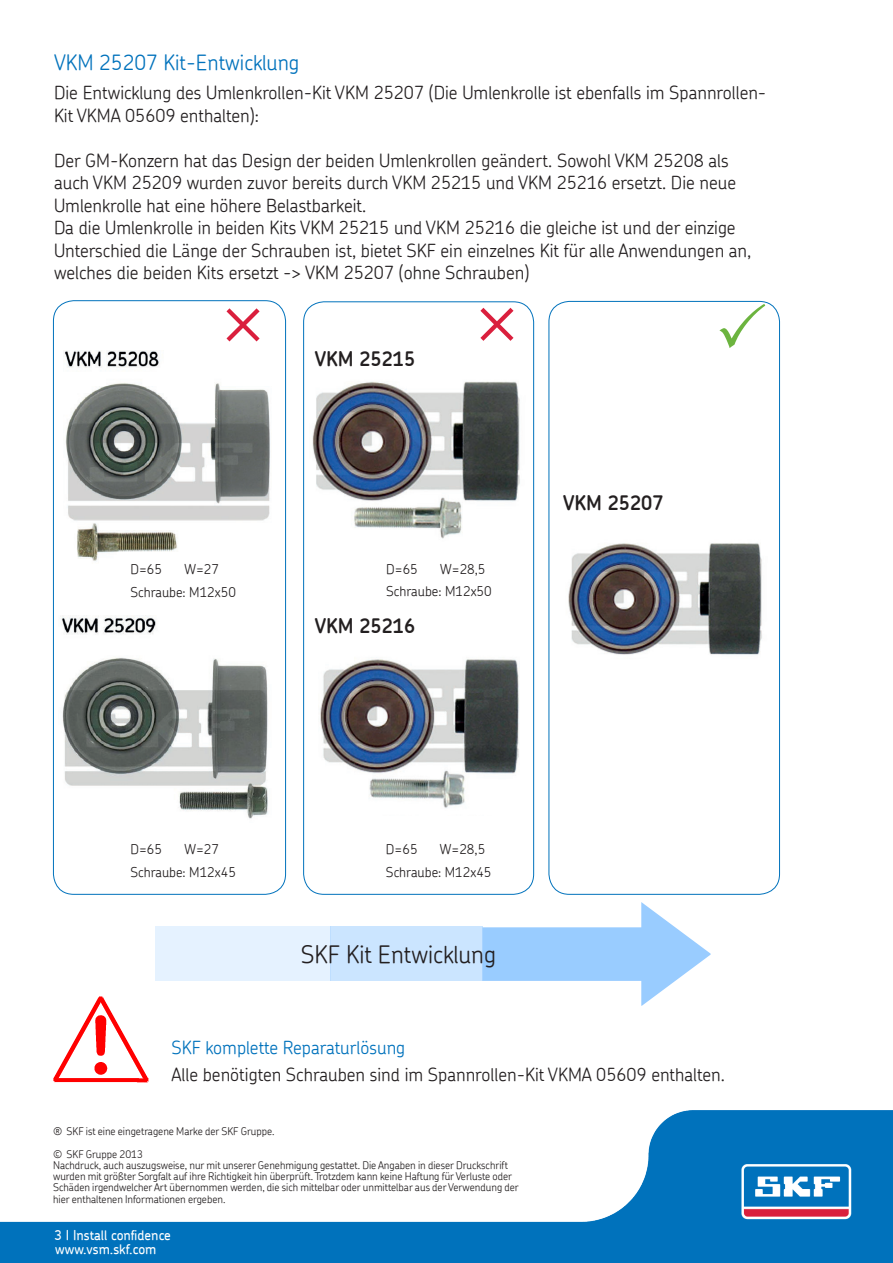
<style>
.page{position:relative;width:893px;height:1263px;background:#fff}
.page>*{position:absolute;margin:0;border:0;box-sizing:border-box;transform-origin:0 0}
.t1{font:300 24px "SKF Chevin";color:#231f20}
.t2{font:300 21px "SKF Chevin";color:#0072bc}
.t3{font:600 19.95px "SKF Chevin";color:#231f20}
.t4{font:300 18px/22.5px "SKF Chevin";color:#231f20}
.t5{font:300 18px "SKF Chevin";color:#0072bc}
.t6{font:300 13.5px "SKF Chevin";color:#231f20}
.t7{font:500 13.5px "SKF Chevin";color:#fff}
._91_99_-_Disclaimer{font:300 10.5px/11.2px "SKF Chevin";color:#231f20}
</style>
<div class="page">
<img style="left:0;top:1110px;width:893px;height:153px">
<svg style="left:482px;top:902px;width:229px;height:104px"></svg>
<div style="left:155px;top:927px;width:175px;height:54px;background:#e5f2ff"></div>
<div style="left:330px;top:927px;width:153px;height:54px;background:#cbe5ff"></div>
<img style="left:53px;top:996px;width:96px;height:87px">
<div style="left:53px;top:300px;width:233px;height:595px;border:1px solid #0072bc;border-radius:20px"></div>
<div style="left:549px;top:301px;width:231px;height:594px;border:1px solid #0072bc;border-radius:20px"></div>
<div style="left:303px;top:301px;width:231px;height:594px;border:1px solid #0072bc;border-radius:20px"></div>
<img style="left:63px;top:350px;width:207px;height:211px">
<img style="left:61px;top:615px;width:207px;height:204px">
<img style="left:312px;top:381px;width:208px;height:158px">
<img style="left:320px;top:659px;width:199px;height:149px">
<img style="left:568px;top:543px;width:194px;height:112px">
<p class="t2" style="left:54px;top:49px;width:247px">VKM 25207 Kit-Entwicklung</p>
<p class="t4" style="left:54px;top:81px;width:714px">Die Entwicklung des Umlenkrollen-Kit VKM 25207 (Die Umlenkrolle ist ebenfalls im Spannrollen-<br>Kit VKMA 05609 enthalten):</p>
<p class="t4" style="left:54px;top:149px;width:684px">Der GM-Konzern hat das Design der beiden Umlenkrollen geändert. Sowohl VKM 25208 als auch VKM 25209 wurden zuvor bereits durch VKM 25215 und VKM 25216 ersetzt. Die neue<br>Umlenkrolle hat eine höhere Belastbarkeit.</p>
<p class="t4" style="left:54px;top:216px;width:699px">Da die Umlenkrolle in beiden Kits VKM 25215 und VKM 25216 die gleiche ist und der einzige<br>Unterschied die Länge der Schrauben ist, bietet SKF ein einzelnes Kit für alle Anwendungen an, welches die beiden Kits ersetzt -&gt; VKM 25207 (ohne Schrauben)</p>
<p class="t6" style="left:130px;top:561px;width:33px">D=65</p>
<p class="t6" style="left:184px;top:561px;width:36px">W=27</p>
<p class="t6" style="left:130px;top:583px;width:107px">Schraube: M12x50</p>
<p class="t3" style="left:315px;top:346px;width:102px">VKM 25215</p>
<p class="t6" style="left:386px;top:560px;width:33px">D=65</p>
<p class="t6" style="left:440px;top:560px;width:47px">W=28,5</p>
<p class="t6" style="left:386px;top:583px;width:107px">Schraube: M12x50</p>
<p class="t3" style="left:315px;top:613px;width:102px">VKM 25216</p>
<p class="t3" style="left:563px;top:489px;width:102px">VKM 25207</p>
<p class="t6" style="left:130px;top:841px;width:33px">D=65</p>
<p class="t6" style="left:184px;top:841px;width:36px">W=27</p>
<p class="t6" style="left:130px;top:863px;width:107px">Schraube: M12x45</p>
<p class="t6" style="left:386px;top:840px;width:33px">D=65</p>
<p class="t6" style="left:440px;top:840px;width:47px">W=28,5</p>
<p class="t6" style="left:386px;top:863px;width:107px">Schraube: M12x45</p>
<p class="t1" style="left:301px;top:939px;width:197px">SKF Kit Entwicklung</p>
<p class="t5" style="left:172px;top:1036px;width:235px">SKF komplette Reparaturlösung</p>
<p class="t4" style="left:172px;top:1063px;width:555px">Alle benötigten Schrauben sind im Spannrollen-Kit VKMA 05609 enthalten.</p>
<p class="_91_99_-_Disclaimer" style="left:53px;top:1125px;width:223px">® SKF ist eine eingetragene Marke der SKF Gruppe.</p>
<p class="_91_99_-_Disclaimer" style="left:53px;top:1148px;width:91px">© SKF Gruppe 2013</p>
<p class="_91_99_-_Disclaimer" style="left:53px;top:1159px;width:467px">Nachdruck, auch auszugsweise, nur mit unserer Genehmigung gestattet. Die Angaben in dieser Druckschrift wurden mit größter Sorgfalt auf ihre Richtigkeit hin überprüft. Trotzdem kann keine Haftung für Verluste oder Schäden irgendwelcher Art übernommen werden, die sich mittelbar oder unmittelbar aus der Verwendung der hier enthaltenen Informationen ergeben.</p>
<p class="t7" style="left:55px;top:1226px;width:118px">3 I Install confidence</p>
<p class="t7" style="left:55px;top:1240px;width:103px">www.vsm.skf.com</p>
</div>
